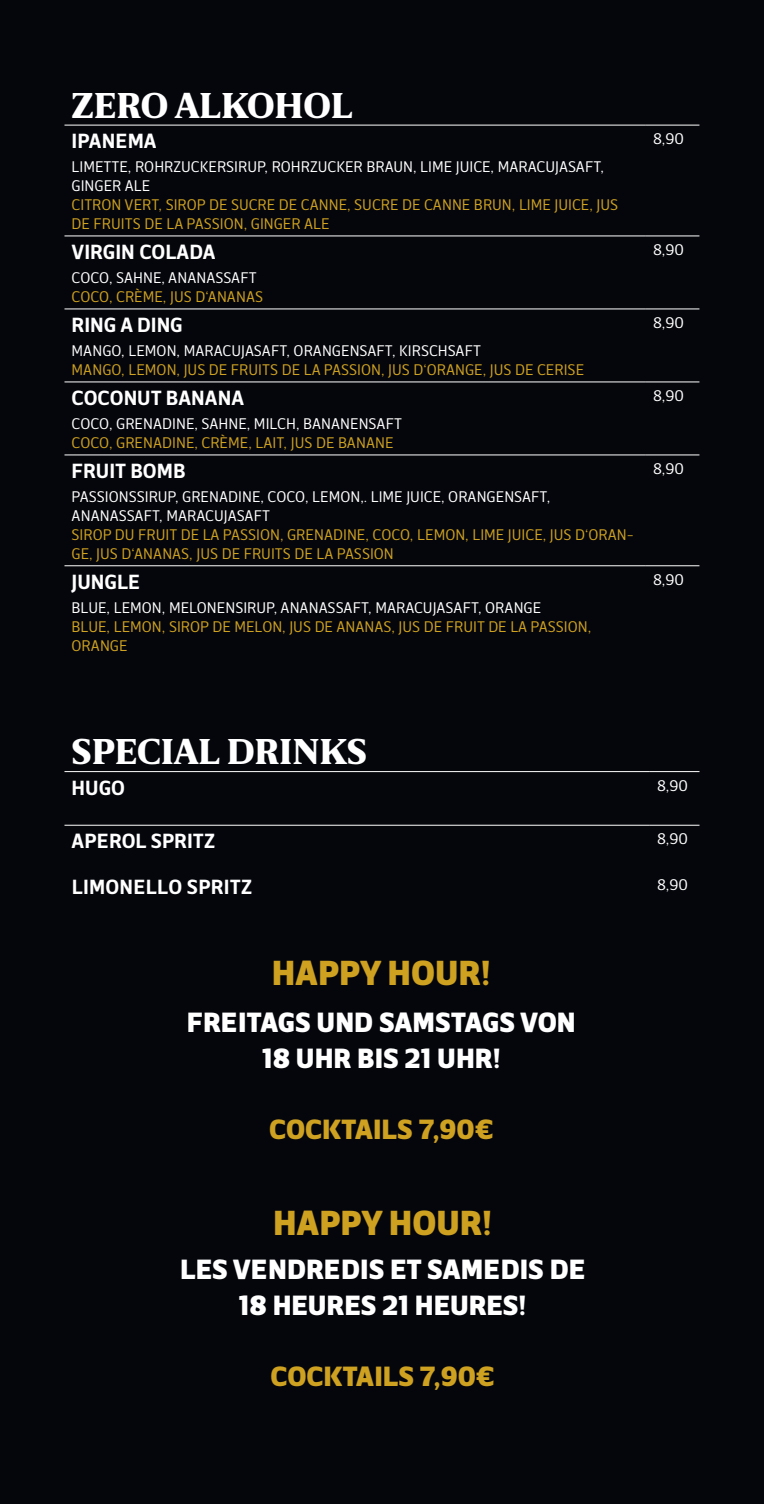
<style>
.page{position:relative;width:764px;height:1504px;background:#fff}
.page>*{position:absolute;margin:0;border:0;box-sizing:border-box;transform-origin:0 0}
.t1{font:900 36.75px "Breve News";color:#fff}
.t2{font:900 35.52px "Breve Sans Text";color:#cea121}
.t3{font:900 28.53px/35.5px "Breve Sans Text";color:#fff;text-align:center}
.t4{font:900 28.53px "Breve Sans Text";color:#cea121}
.t5{font:600 21px "Breve Sans Text";color:#fff}
.t6{font:300 15.75px/18.9px "Breve Sans Text";color:#cea121}
.t7{font:300 15.75px/18.9px "Breve Sans Text";color:#fff}
</style>
<div class="page">
<div style="left:0;top:0;width:764px;height:1503px;background:#05060b"></div>
<hr style="left:64px;top:125px;width:582px;height:1px;background:#fff">
<hr style="left:646px;top:125px;width:53px;height:1px;background:#fff">
<hr style="left:64px;top:235px;width:582px;height:1px;background:#fff">
<hr style="left:646px;top:235px;width:53px;height:1px;background:#fff">
<hr style="left:64px;top:308px;width:582px;height:1px;background:#fff">
<hr style="left:646px;top:308px;width:53px;height:1px;background:#fff">
<hr style="left:64px;top:381px;width:582px;height:1px;background:#fff">
<hr style="left:646px;top:381px;width:53px;height:1px;background:#fff">
<hr style="left:64px;top:454px;width:582px;height:1px;background:#fff">
<hr style="left:646px;top:454px;width:53px;height:1px;background:#fff">
<hr style="left:64px;top:565px;width:582px;height:1px;background:#fff">
<hr style="left:646px;top:565px;width:53px;height:1px;background:#fff">
<hr style="left:64px;top:771px;width:586px;height:1px;background:#fff">
<hr style="left:650px;top:771px;width:49px;height:1px;background:#fff">
<hr style="left:64px;top:824px;width:586px;height:1px;background:#fff">
<hr style="left:650px;top:824px;width:49px;height:1px;background:#fff">
<h1 class="t1" style="left:72px;top:84px;width:282px">ZERO ALKOHOL</h1>
<h3 class="t5" style="left:72px;top:129px;width:87px">IPANEMA</h3>
<p class="t7" style="left:72px;top:157px;width:534px">LIMETTE, ROHRZUCKERSIRUP, ROHRZUCKER BRAUN, LIME JUICE, MARACUJASAFT,<br>GINGER ALE</p>
<p class="t6" style="left:72px;top:195px;width:548px">CITRON VERT, SIROP DE SUCRE DE CANNE, SUCRE DE CANNE BRUN, LIME JUICE, JUS<br>DE FRUITS DE LA PASSION, GINGER ALE</p>
<h3 class="t5" style="left:72px;top:240px;width:145px">VIRGIN COLADA</h3>
<p class="t7" style="left:72px;top:268px;width:187px">COCO, SAHNE, ANANASSAFT</p>
<p class="t6" style="left:72px;top:287px;width:193px">COCO, CRÈME, JUS D‘ANANAS</p>
<h3 class="t5" style="left:72px;top:313px;width:113px">RING A DING</h3>
<p class="t7" style="left:72px;top:341px;width:411px">MANGO, LEMON, MARACUJASAFT, ORANGENSAFT, KIRSCHSAFT</p>
<p class="t6" style="left:72px;top:360px;width:514px">MANGO, LEMON, JUS DE FRUITS DE LA PASSION, JUS D‘ORANGE, JUS DE CERISE</p>
<h3 class="t5" style="left:72px;top:386px;width:174px">COCONUT BANANA</h3>
<p class="t7" style="left:72px;top:414px;width:332px">COCO, GRENADINE, SAHNE, MILCH, BANANENSAFT</p>
<p class="t6" style="left:72px;top:433px;width:323px">COCO, GRENADINE, CRÈME, LAIT, JUS DE BANANE</p>
<h3 class="t5" style="left:72px;top:459px;width:115px">FRUIT BOMB</h3>
<p class="t7" style="left:72px;top:487px;width:480px">PASSIONSSIRUP, GRENADINE, COCO, LEMON,. LIME JUICE, ORANGENSAFT,<br>ANANASSAFT, MARACUJASAFT</p>
<p class="t6" style="left:72px;top:525px;width:564px">SIROP DU FRUIT DE LA PASSION, GRENADINE, COCO, LEMON, LIME JUICE, JUS D‘ORAN-<br>GE, JUS D‘ANANAS, JUS DE FRUITS DE LA PASSION</p>
<h3 class="t5" style="left:72px;top:569px;width:70px">JUNGLE</h3>
<p class="t7" style="left:72px;top:598px;width:471px">BLUE, LEMON, MELONENSIRUP, ANANASSAFT, MARACUJASAFT, ORANGE</p>
<p class="t6" style="left:72px;top:617px;width:521px">BLUE, LEMON, SIROP DE MELON, JUS DE ANANAS, JUS DE FRUIT DE LA PASSION,<br>ORANGE</p>
<p class="t7" style="left:653px;top:129px;width:33px">8,90</p>
<p class="t7" style="left:653px;top:240px;width:33px">8,90</p>
<p class="t7" style="left:653px;top:313px;width:33px">8,90</p>
<p class="t7" style="left:653px;top:386px;width:33px">8,90</p>
<p class="t7" style="left:653px;top:459px;width:33px">8,90</p>
<p class="t7" style="left:653px;top:570px;width:33px">8,90</p>
<h1 class="t1" style="left:72px;top:730px;width:297px">SPECIAL DRINKS</h1>
<h3 class="t5" style="left:72px;top:775px;width:55px">HUGO</h3>
<p class="t7" style="left:657px;top:776px;width:33px">8,90</p>
<h3 class="t5" style="left:72px;top:829px;width:145px">APEROL SPRITZ</h3>
<p class="t7" style="left:657px;top:829px;width:33px">8,90</p>
<h3 class="t5" style="left:72px;top:874px;width:182px">LIMONELLO SPRITZ</h3>
<p class="t7" style="left:657px;top:875px;width:33px">8,90</p>
<h2 class="t2" style="left:272px;top:951px;width:220px">HAPPY HOUR!</h2>
<h3 class="t3" style="left:187px;top:1005px;width:390px">FREITAGS UND SAMSTAGS VON<br>18 UHR BIS 21 UHR!</h3>
<h3 class="t4" style="left:269px;top:1112px;width:226px">COCKTAILS 7,90€</h3>
<h2 class="t2" style="left:273px;top:1202px;width:220px">HAPPY HOUR!</h2>
<h3 class="t3" style="left:180px;top:1252px;width:406px">LES VENDREDIS ET SAMEDIS DE<br>18 HEURES 21 HEURES!</h3>
<h3 class="t4" style="left:270px;top:1359px;width:226px">COCKTAILS 7,90€</h3>
</div>
